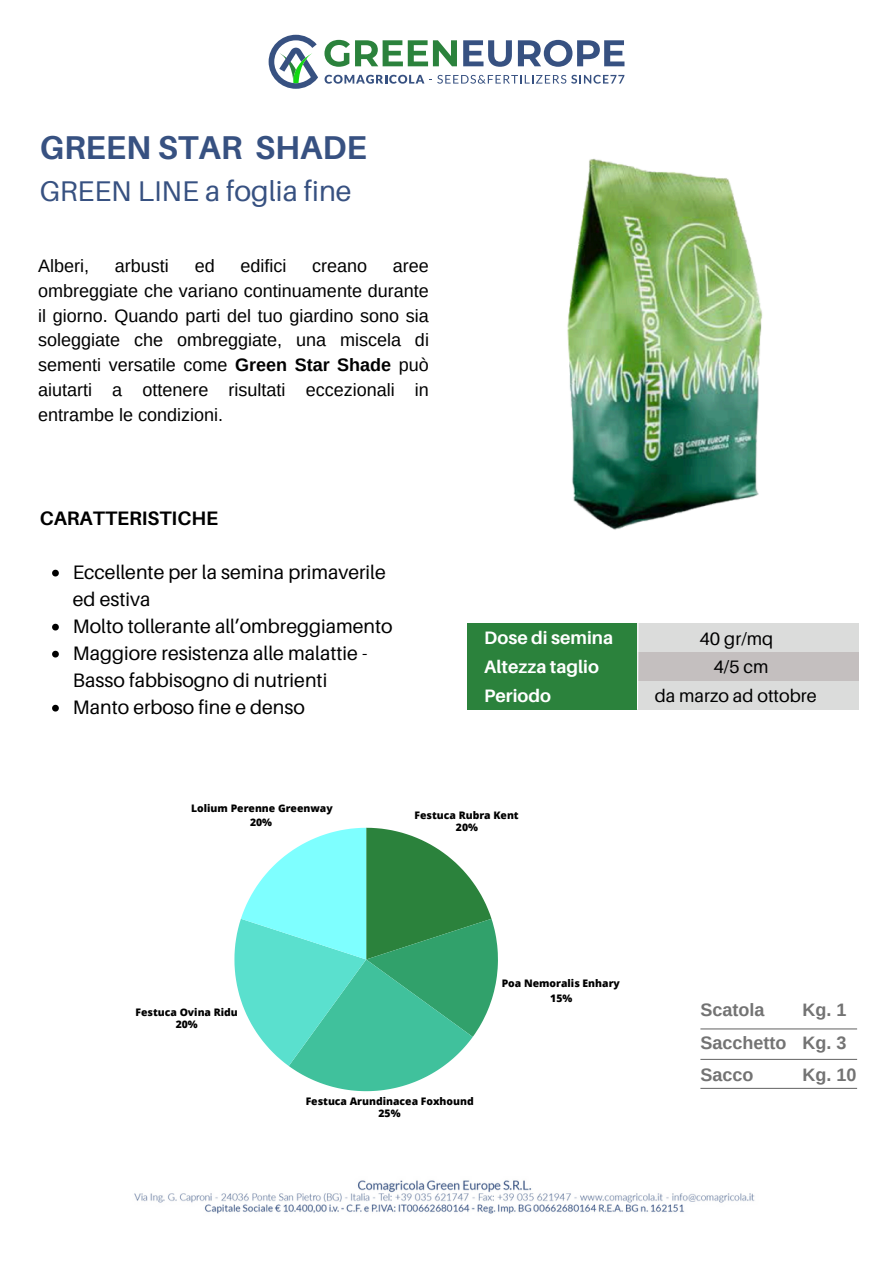
<style>
.page{position:relative;width:894px;height:1264px;background:#fff}
.page>*{position:absolute;margin:0;border:0;box-sizing:border-box;transform-origin:0 0}
.t1{font:700 33px "Aileron";color:#375181}
.t2{font:28.5px "Aileron";color:#375181}
.t3{font:19.5px/27px "Aileron";color:#000}
.t4{font:700 19.5px "Aileron";color:#000}
.t5{font:18px/24.8px "Arimo";color:#000}
.t6{font:700 18px/32.7px "Arimo";color:#737373}
.t7{font:700 18px "Aileron";color:#fff}
.t8{font:18px "Aileron";color:#000}
.t9{font:800 10.35px/12.1px "Open Sans";color:#000;text-align:center}
.s1{font-weight:700}
</style>
<div class="page">
<svg style="left:324px;top:40px;width:133px;height:27px"></svg>
<svg style="left:463px;top:40px;width:48px;height:27px"></svg>
<svg style="left:517px;top:40px;width:107px;height:27px"></svg>
<svg style="left:324px;top:75px;width:300px;height:9px"></svg>
<svg style="left:268px;top:35px;width:50px;height:54px"></svg>
<img style="left:134px;top:1180px;width:621px;height:34px">
<div style="left:469px;top:623px;width:389px;height:29px;background:#dbdcdb"></div>
<div style="left:469px;top:681px;width:389px;height:28px;background:#dbdcdb"></div>
<div style="left:467px;top:623px;width:169px;height:29px;background:#2b823c"></div>
<div style="left:469px;top:652px;width:389px;height:29px;background:#c4bfbf"></div>
<svg style="left:636px;top:623px;width:3px;height:87px"></svg>
<svg style="left:52px;top:569px;width:7px;height:7px"></svg>
<svg style="left:52px;top:623px;width:7px;height:7px"></svg>
<svg style="left:52px;top:650px;width:7px;height:7px"></svg>
<svg style="left:52px;top:704px;width:7px;height:7px"></svg>
<svg style="left:234px;top:827px;width:264px;height:264px"></svg>
<div style="left:467px;top:652px;width:169px;height:29px;background:#2b823c"></div>
<div style="left:467px;top:681px;width:169px;height:28px;background:#2b823c"></div>
<img style="left:567px;top:158px;width:196px;height:372px">
<hr style="left:700px;top:1028px;width:156px;height:1px;background:#737373">
<hr style="left:700px;top:1058px;width:156px;height:1px;background:#737373">
<hr style="left:700px;top:1087px;width:156px;height:1px;background:#737373">
<p class="t1" style="left:40px;top:127px;width:328px">GREEN STAR SHADE</p>
<p class="t2" style="left:40px;top:173px;width:313px">GREEN LINE a foglia fine</p>
<p class="t5" style="left:38px;top:253px;width:52px">Alberi,</p>
<p class="t5" style="left:115px;top:253px;width:55px">arbusti</p>
<p class="t5" style="left:195px;top:253px;width:22px">ed</p>
<p class="t5" style="left:240px;top:253px;width:47px">edifici</p>
<p class="t5" style="left:312px;top:253px;width:57px">creano</p>
<p class="t5" style="left:38px;top:253px;width:392px;text-indent:355px">aree ombreggiate che variano continuamente durante il giorno. Quando parti del tuo giardino sono sia soleggiate che ombreggiate, una miscela di sementi versatile come <span class="s1">Green Star Shade</span> può aiutarti a ottenere risultati eccezionali in entrambe le condizioni.</p>
<h1 class="t4" style="left:40px;top:506px;width:180px">CARATTERISTICHE</h1>
<p class="t3" style="left:73px;top:558px;width:314px">Eccellente per la semina primaverile ed estiva</p>
<h2 class="t3" style="left:73px;top:612px;width:321px">Molto tollerante all’ombreggiamento</h2>
<p class="t3" style="left:73px;top:639px;width:296px">Maggiore resistenza alle malattie -<br>Basso fabbisogno di nutrienti</p>
<p class="t3" style="left:73px;top:693px;width:233px">Manto erboso fine e denso</p>
<h3 class="t7" style="left:484px;top:627px;width:130px">Dose di semina</h3>
<p class="t7" style="left:484px;top:655px;width:116px">Altezza taglio</p>
<h3 class="t7" style="left:484px;top:684px;width:68px">Periodo</h3>
<p class="t9" style="left:191px;top:800px;width:143px;line-height:14.7px">Lolium Perenne Greenway<br>20%</p>
<p class="t9" style="left:414px;top:808px;width:106px">Festuca Rubra Kent<br>20%</p>
<p class="t8" style="left:699px;top:627px;width:75px">40 gr/mq</p>
<h3 class="t8" style="left:713px;top:655px;width:57px">4/5 cm</h3>
<p class="t8" style="left:654px;top:684px;width:163px">da marzo ad ottobre</p>
<p class="t9" style="left:135px;top:1005px;width:104px">Festuca Ovina Ridu<br>20%</p>
<p class="t9" style="left:501px;top:975px;width:120px;line-height:14.7px">Poa Nemoralis Enhary<br>15%</p>
<p class="t9" style="left:305px;top:1094px;width:169px">Festuca Arundinacea Foxhound<br>25%</p>
<h3 class="t6" style="left:700px;top:993px;width:87px">Scatola<br>Sacchetto<br>Sacco</h3>
<h3 class="t6" style="left:802px;top:993px;width:55px">Kg. 1<br>Kg. 3<br>Kg. 10</h3>
</div>
